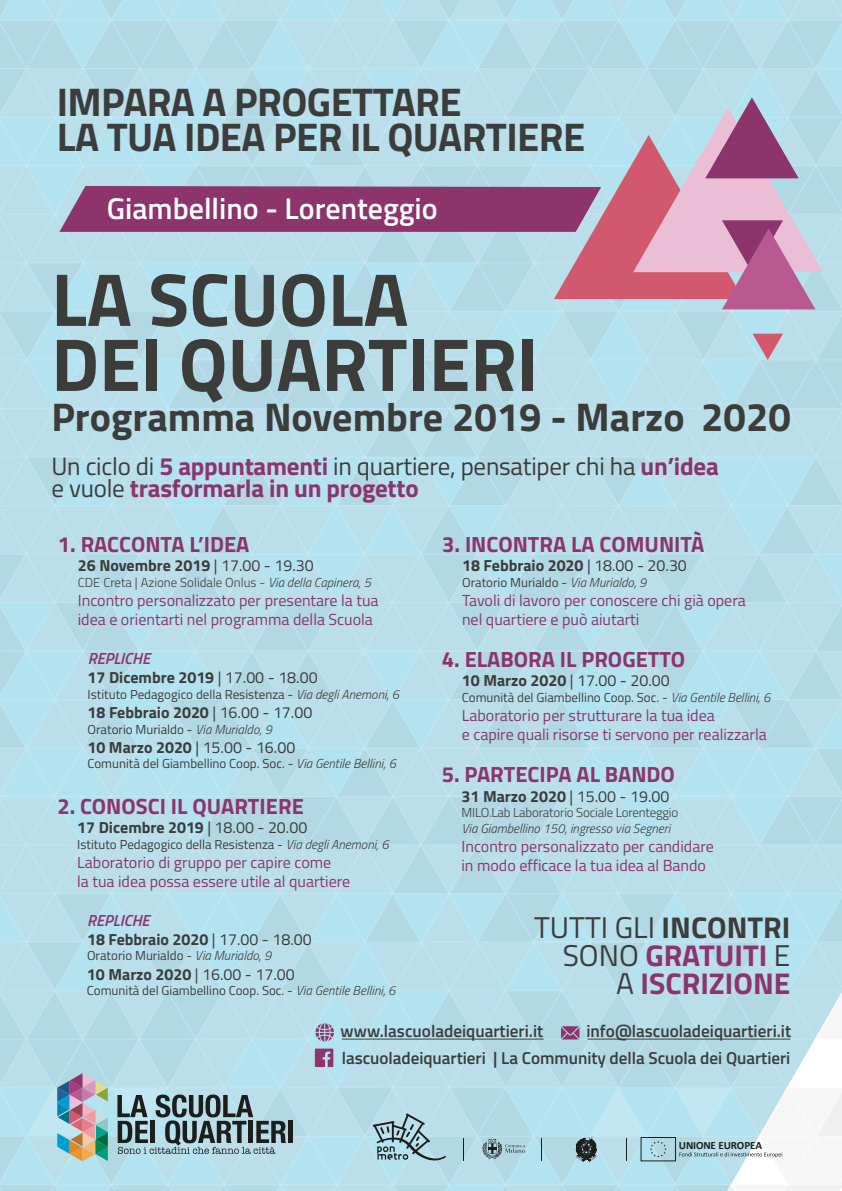
<style>
.page{position:relative;width:842px;height:1191px;background:#b9dfeb}
.page>*{position:absolute;margin:0;border:0;box-sizing:border-box;transform-origin:0 0}
.t1{font:700 75px/65px "Titillium";color:#3c3c3b}
.t2{font:700 40px/35px "Titillium";letter-spacing:-.015em;color:#3c3c3b}
.t3{font:700 30px/28px "Titillium";color:#8c346b;text-align:right}
.t4{font:600 30px "Titillium";color:#fff}
.t5{font:700 25px/22px "Titillium";letter-spacing:-.01em;color:#8c346b}
.t6{font:700 22px "Titillium";color:#8c346b}
.t7{font:600 17.2px/27.4px "Titillium";letter-spacing:-.005em;color:#3c3c3b;text-align:right}
.t8{font:16px/19.2px "Titillium";color:#8c346b}
.t9{font:700 16px/19.2px "Titillium";color:#3c3c3b}
.t10{font:16px "Titillium";color:#3c3c3b}
.t11{font:13px "Titillium";color:#3c3c3b}
.t12{font:300 13px "Titillium";letter-spacing:-.015em;color:#3c3c3b}
.t13{font:italic 300 13px "Titillium";color:#3c3c3b}
.t14{font:700 11.1px "Calibri";letter-spacing:-.01em;color:#1d1d1b}
.s1{font-weight:400;color:#3c3c3b}
.s2{font-weight:400}
.s3{font-style:italic}
.s4{font-weight:600;font-style:italic;color:#8c346b}
.s5{font-weight:300;font-style:italic}
.s6{font-weight:700}
.s7{color:#3c3c3b}
</style>
<div class="page">
<svg style="left:752px;top:334px;width:31px;height:26px"></svg>
<svg style="left:59px;top:97px;width:764px;height:212px;background:#b4b1c7"></svg>
<hr style="left:289px;top:1120px;width:4px;height:23px;background:#1d1d1b">
<svg style="left:57px;top:1073px;width:51px;height:88px;background:#9da8aa"></svg>
<svg style="left:117px;top:1094px;width:169px;height:60px;background:#7e979d"></svg>
<svg style="left:372px;top:1113px;width:74px;height:51px;background:#9abac4"></svg>
<div style="left:640px;top:1137px;width:36px;height:24px;border:1px solid #1d1d1b"></div>
<svg style="left:650px;top:1140px;width:17px;height:17px"></svg>
<svg style="left:679px;top:1152px;width:103px;height:5px"></svg>
<svg style="left:541px;top:1137px;width:1px;height:23px"></svg>
<svg style="left:626px;top:1137px;width:1px;height:23px"></svg>
<svg style="left:463px;top:1137px;width:1px;height:23px"></svg>
<svg style="left:482px;top:1138px;width:43px;height:21px"></svg>
<svg style="left:576px;top:1134px;width:20px;height:42px"></svg>
<svg style="left:315px;top:1048px;width:18px;height:19px"></svg>
<hr style="left:342px;top:1038px;width:202px;height:1px;background:#3c3c3b">
<hr style="left:588px;top:1038px;width:202px;height:1px;background:#3c3c3b">
<svg style="left:315px;top:1023px;width:19px;height:18px"></svg>
<svg style="left:561px;top:1026px;width:18px;height:13px"></svg>
<h2 class="t2" style="left:57px;top:82px;width:530px">IMPARA A PROGETTARE<br>LA TUA IDEA PER IL QUARTIERE</h2>
<h3 class="t4" style="left:107px;top:186px;width:332px">Giambellino - Lorenteggio</h3>
<h1 class="t1" style="left:51px;top:263px;width:488px">LA SCUOLA<br>DEI QUARTIERI</h1>
<h2 class="t2" style="left:51px;top:397px;width:741px">Programma Novembre 2019 - Marzo 2020</h2>
<h3 class="t5" style="left:51px;top:454px;width:669px"><span class="s1">Un ciclo di</span> 5 appuntamenti <span class="s1">in quartiere, pensatiper chi ha</span> un’idea <span class="s1">e vuole</span> trasformarla in un progetto</h3>
<h3 class="t6" style="left:58px;top:528px;width:193px">1. RACCONTA L’IDEA</h3>
<p class="t9" style="left:78px;top:555px;width:237px">26 Novembre 2019 <span class="s2">| 17.00 - 19.30</span></p>
<p class="t12" style="left:78px;top:573px;width:295px">CDE Creta | Azione Solidale Onlus - <span class="s3">Via della Capinera, 5</span></p>
<p class="t8" style="left:78px;top:590px;width:302px">Incontro personalizzato per presentare la tua idea e orientarti nel programma della Scuola</p>
<p class="t9" style="left:88px;top:648px;width:231px"><span class="s4">REPLICHE<br></span>17 Dicembre 2019 <span class="s2">| 17.00 - 18.00</span></p>
<p class="t11" style="left:88px;top:684px;width:313px">Istituto Pedagogico della Resistenza - <span class="s5">Via degli Anemoni, 6</span></p>
<p class="t9" style="left:88px;top:702px;width:226px">18 Febbraio 2020 <span class="s2">| 16.00 - 17.00</span></p>
<p class="t11" style="left:88px;top:719px;width:186px">Oratorio Murialdo - <span class="s5">Via Murialdo, 9</span></p>
<p class="t10" style="left:87px;top:735px;width:209px"><span class="s6">10 Marzo 2020</span> | 15.00 - 16.00</p>
<p class="t11" style="left:87px;top:754px;width:310px">Comunità del Giambellino Coop. Soc. - <span class="s5">Via Gentile Bellini, 6</span></p>
<h3 class="t6" style="left:57px;top:789px;width:248px">2. CONOSCI IL QUARTIERE</h3>
<p class="t9" style="left:77px;top:817px;width:231px">17 Dicembre 2019 <span class="s2">| 18.00 - 20.00</span></p>
<p class="t11" style="left:77px;top:834px;width:313px">Istituto Pedagogico della Resistenza - <span class="s5">Via degli Anemoni, 6</span></p>
<p class="t8" style="left:77px;top:852px;width:275px">Laboratorio di gruppo per capire come<br>la tua idea possa essere utile al quartiere</p>
<p class="t9" style="left:87px;top:909px;width:226px"><span class="s4">REPLICHE<br></span>18 Febbraio 2020 <span class="s2">| 17.00 - 18.00</span></p>
<p class="t11" style="left:87px;top:946px;width:186px">Oratorio Murialdo - <span class="s5">Via Murialdo, 9</span></p>
<p class="t10" style="left:87px;top:962px;width:209px"><span class="s6">10 Marzo 2020</span> | 16.00 - 17.00</p>
<p class="t11" style="left:87px;top:981px;width:310px">Comunità del Giambellino Coop. Soc. - <span class="s5">Via Gentile Bellini, 6</span></p>
<h3 class="t6" style="left:442px;top:527px;width:264px">3. INCONTRA LA COMUNITÀ</h3>
<p class="t9" style="left:462px;top:555px;width:226px">18 Febbraio 2020 <span class="s2">| 18.00 - 20.30</span></p>
<p class="t11" style="left:462px;top:572px;width:186px">Oratorio Murialdo - <span class="s5">Via Murialdo, 9</span></p>
<p class="t8" style="left:462px;top:590px;width:285px">Tavoli di lavoro per conoscere chi già opera nel quartiere e può aiutarti</p>
<h3 class="t6" style="left:442px;top:642px;width:245px">4. ELABORA IL PROGETTO</h3>
<p class="t10" style="left:462px;top:669px;width:209px"><span class="s6">10 Marzo 2020</span> | 17.00 - 20.00</p>
<p class="t11" style="left:462px;top:688px;width:310px">Comunità del Giambellino Coop. Soc. - <span class="s5">Via Gentile Bellini, 6</span></p>
<p class="t8" style="left:462px;top:705px;width:306px">Laboratorio per strutturare la tua idea<br>e capire quali risorse ti servono per realizzarla</p>
<h3 class="t6" style="left:442px;top:758px;width:235px">5. PARTECIPA AL BANDO</h3>
<p class="t10" style="left:462px;top:784px;width:209px"><span class="s6">31 Marzo 2020</span> | 15.00 - 19.00</p>
<p class="t12" style="left:462px;top:803px;width:218px">MILO.Lab Laboratorio Sociale Lorenteggio</p>
<p class="t13" style="left:461px;top:819px;width:210px">Via Giambellino 150, ingresso via Segneri</p>
<p class="t8" style="left:461px;top:836px;width:254px">Incontro personalizzato per candidare in modo efficace la tua idea al Bando</p>
<h3 class="t3" style="left:534px;top:911px;width:258px"><span class="s1">TUTTI GLI</span> <span class="s7">INCONTRI<br></span><span class="s1">SONO</span> GRATUITI <span class="s1">E<br>A</span> ISCRIZIONE</h3>
<p class="t7" style="left:342px;top:1016px;width:451px">info@lascuoladeiquartieri.it<br>lascuoladeiquartieri | La Community della Scuola dei Quartieri</p>
<p class="t7" style="left:341px;top:1016px;width:204px">www.lascuoladeiquartieri.it</p>
<p class="t14" style="left:679px;top:1137px;width:85px">UNIONE EUROPEA</p>
</div>
